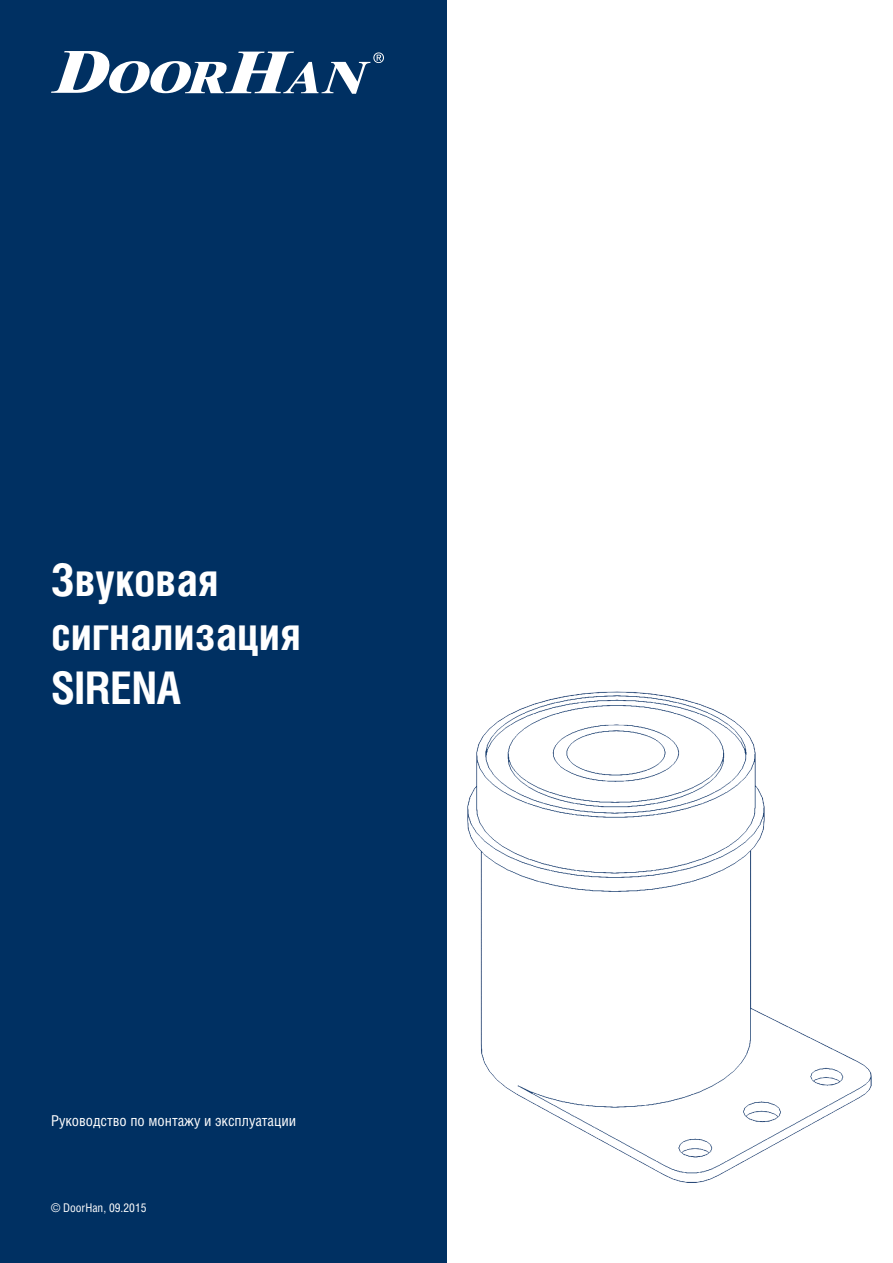
<style>
.page{position:relative;width:893px;height:1263px;background:#fff}
.page>*{position:absolute;margin:0;border:0;box-sizing:border-box;transform-origin:0 0}
.t1{font:700 45px/54px "Helios Cond";color:#fff}
.t2{font:15px "Helios Cond";color:#fff}
.t3{font:12px "Helios Cond";color:#fff}
</style>
<div class="page">
<div style="left:0;top:0;width:446px;height:1263px;background:#003062"></div>
<svg style="left:51px;top:51px;width:333px;height:43px"></svg>
<img style="left:468px;top:691px;width:404px;height:491px">
<h1 class="t1" style="left:51px;top:551px;width:251px">Звуковая сигнализация<br>SIRENA</h1>
<p class="t2" style="left:51px;top:1111px;width:247px">Руководство по монтажу и эксплуатации</p>
<p class="t3" style="left:51px;top:1200px;width:97px">© DoorHan, 09.2015</p>
</div>
